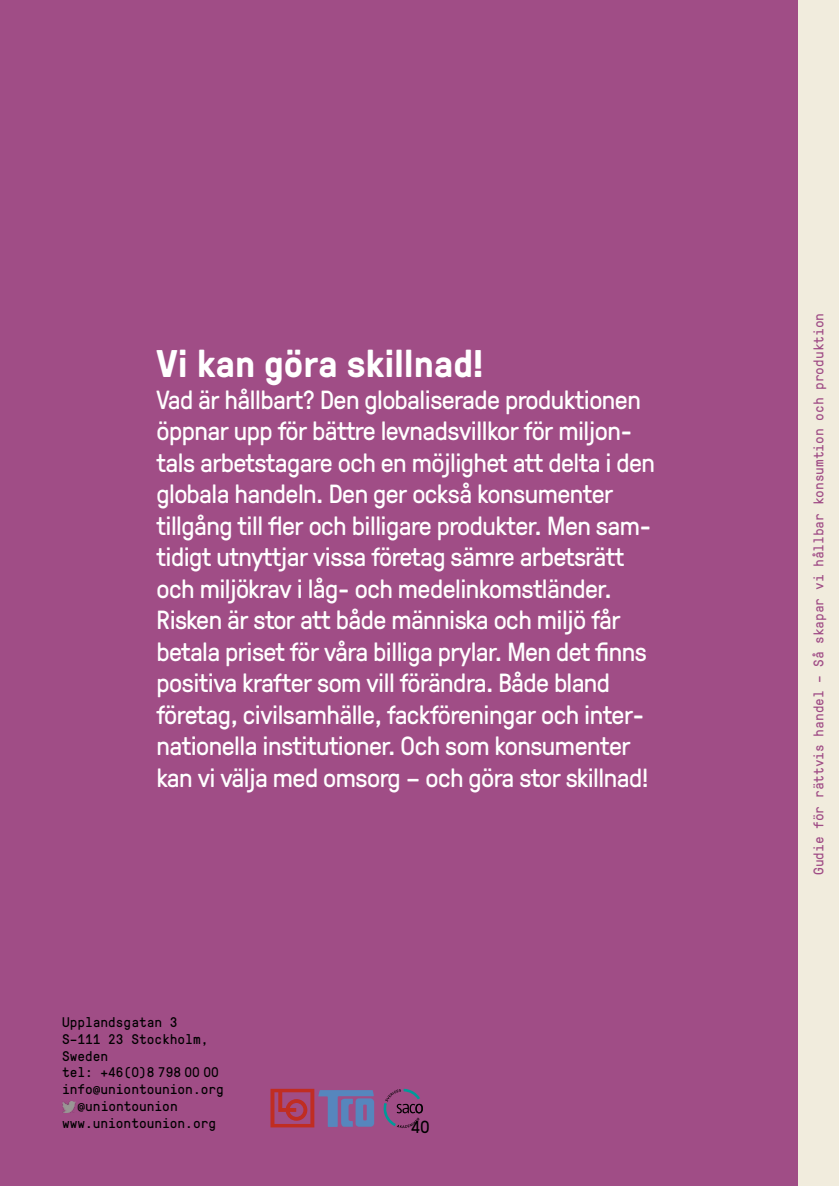
<style>
.page{position:relative;width:839px;height:1186px;background:#fff}
.page>*{position:absolute;margin:0;border:0;box-sizing:border-box;transform-origin:0 0}
.t1{font:700 38.5px "GT Pressura";letter-spacing:-.005em;color:#fff}
.t2{font:26.25px/31.5px "GT Pressura";letter-spacing:-.02em;color:#fff}
.t3{font:17.5px "GT Pressura Mono";color:#000}
.t4{font:14px "GT Pressura Mono";color:#000}
.t5{font:14px "GT Pressura Mono";color:#a04d86}
</style>
<div class="page">
<div style="left:0;top:0;width:838px;height:1186px;background:#a04d86"></div>
<div style="left:798px;top:0;width:40px;height:1186px;background:#f1ecdd"></div>
<img style="left:62px;top:1101px;width:14px;height:11px">
<svg style="left:383px;top:1088px;width:39px;height:40px"></svg>
<svg style="left:270px;top:1088px;width:104px;height:39px"></svg>
<h2 class="t1" style="left:156px;top:335px;width:328px">Vi kan göra skillnad!</h2>
<p class="t2" style="left:156px;top:382px;width:500px">Vad är hållbart? Den globaliserade produktionen öppnar upp för bättre levnadsvillkor för miljon&shy;tals arbetstagare och en möjlighet att delta i den globala handeln. Den ger också konsumenter tillgång till fer och billigare produkter. Men sam&shy;tidigt utnyttjar vissa företag sämre arbetsrätt och miljökrav i låg- och medelinkomstländer.<br>Risken är stor att både människa och miljö får betala priset för våra billiga prylar. Men det fnns positiva krafter som vill förändra. Både bland företag, civilsamhälle, fackföreningar och inter&shy;nationella institutioner. Och som konsumenter kan vi välja med omsorg – och göra stor skillnad!</p>
<p class="t4" style="left:62px;top:1012px;width:117px">Upplandsgatan 3</p>
<p class="t4" style="left:62px;top:1028px;width:148px">S–111 23 Stockholm,</p>
<p class="t4" style="left:62px;top:1045px;width:48px">Sweden</p>
<p class="t4" style="left:62px;top:1062px;width:158px">tel: +46(0)8 798 00 00</p>
<p class="t4" style="left:62px;top:1079px;width:163px">info@uniontounion.org</p>
<p class="t4" style="left:77px;top:1096px;width:102px">@uniontounion</p>
<p class="t4" style="left:62px;top:1112px;width:156px">www.uniontounion.org</p>
<p class="t3" style="left:410px;top:1114px;width:21px">40</p>
<p class="t5" style="left:808px;top:875px;width:564px;rotate:-90deg">Gudie för rättvis handel – Så skapar vi hållbar konsumtion och produktion</p>
</div>
